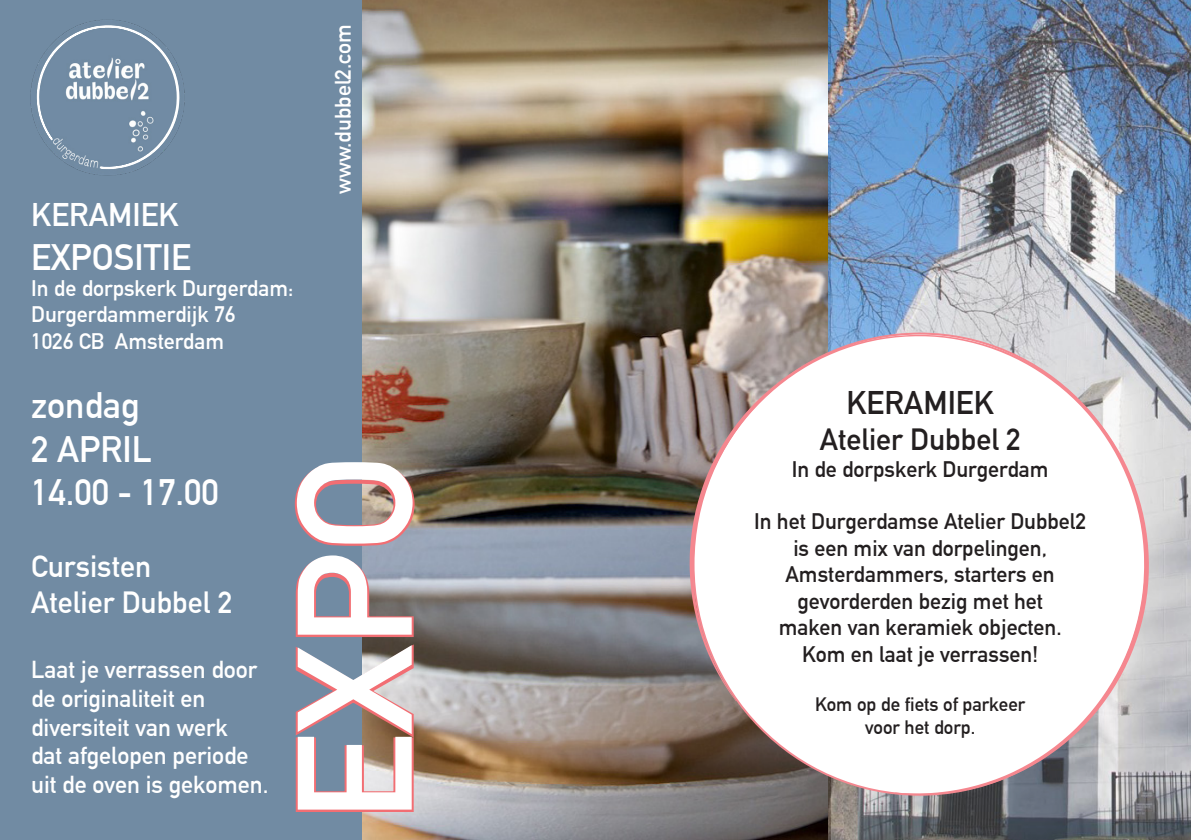
<style>
.page{position:relative;width:1191px;height:840px;background:#fff}
.page>*{position:absolute;margin:0;border:0;box-sizing:border-box;transform-origin:0 0}
.t1{font:700 160px "DIN Alternate";color:#fff}
.t2{font:700 36px/43.2px "DIN Alternate";color:#fff}
.t3{font:700 32px "DIN Alternate";color:#231f20}
.t4{font:700 32px "DIN Alternate";color:#fff}
.t5{font:700 30px/36px "DIN Alternate";color:#fff}
.t6{font:700 30px "DIN Alternate";color:#231f20}
.t7{font:700 24px "DIN Alternate";color:#fff}
.t8{font:700 22px/26.4px "DIN Alternate";color:#231f20;text-align:center}
.t9{font:700 22px/26.4px "DIN Alternate";color:#fff}
.t10{font:700 19px "DIN Alternate";color:#231f20}
</style>
<div class="page">
<div style="left:0;top:0;width:363px;height:839px;background:#718ba3"></div>
<img style="left:363px;top:0;width:465px;height:839px">
<img style="left:828px;top:0;width:363px;height:839px">
<svg style="left:295px;top:553px;width:121px;height:260px"></svg>
<svg style="left:294px;top:460px;width:122px;height:87px"></svg>
<svg style="left:689px;top:334px;width:465px;height:464px"></svg>
<img style="left:30px;top:19px;width:155px;height:157px">
<svg style="left:36px;top:25px;width:143px;height:144px"></svg>
<p class="t4" style="left:31px;top:190px;width:149px">KERAMIEK</p>
<p class="t2" style="left:31px;top:233px;width:161px">EXPOSITIE</p>
<p class="t9" style="left:31px;top:273px;width:264px">In de dorpskerk Durgerdam:<br>Durgerdammerdijk 76</p>
<p class="t9" style="left:31px;top:326px;width:194px">1026 CB Amsterdam</p>
<p class="t9" style="left:328px;top:194px;width:171px;rotate:-90deg">www.dubbel2.com</p>
<p class="t2" style="left:31px;top:381px;width:110px">zondag</p>
<p class="t2" style="left:31px;top:425px;width:189px">2 APRIL<br>14.00 - 17.00</p>
<p class="t5" style="left:31px;top:546px;width:202px">Cursisten<br>Atelier Dubbel 2</p>
<p class="t7" style="left:31px;top:651px;width:227px">Laat je verrassen door</p>
<p class="t7" style="left:31px;top:679px;width:176px">de originaliteit en</p>
<p class="t7" style="left:31px;top:708px;width:198px">diversiteit van werk</p>
<p class="t7" style="left:31px;top:737px;width:219px">dat afgelopen periode</p>
<p class="t7" style="left:31px;top:766px;width:239px">uit de oven is gekomen.</p>
<p class="t1" style="left:233px;top:821px;width:369px;rotate:-90deg">EXPO</p>
<p class="t3" style="left:846px;top:378px;width:149px">KERAMIEK</p>
<p class="t6" style="left:819px;top:416px;width:202px">Atelier Dubbel 2</p>
<p class="t8" style="left:791px;top:454px;width:258px">In de dorpskerk Durgerdam</p>
<p class="t8" style="left:754px;top:506px;width:333px">In het Durgerdamse Atelier Dubbel2</p>
<p class="t8" style="left:778px;top:533px;width:284px">is een mix van dorpelingen,<br>Amsterdammers, starters en gevorderden bezig met het maken van keramiek objecten.<br>Kom en laat je verrassen!</p>
<p class="t10" style="left:815px;top:689px;width:212px">Kom op de fiets of parkeer</p>
<p class="t10" style="left:865px;top:712px;width:112px">voor het dorp.</p>
</div>
